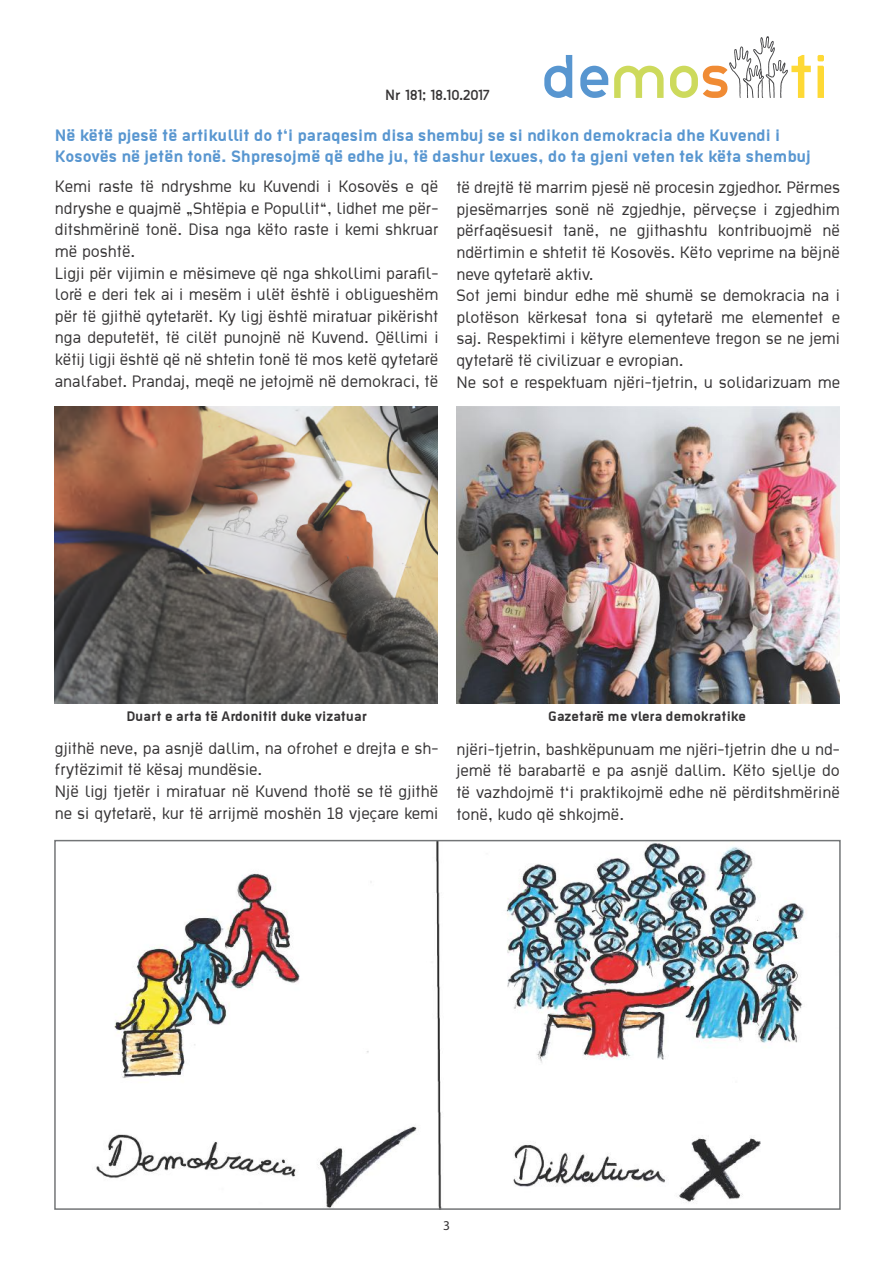
<style>
.page{position:relative;width:893px;height:1263px;background:#fff}
.page>*{position:absolute;margin:0;border:0;box-sizing:border-box;transform-origin:0 0}
.t1{font:18px/21.6px "Ekstropia";color:#363435}
.t2{font:700 18px/21.6px "Ekstropia";color:#5896d0}
.t3{font:700 15px "Ekstropia";color:#363435}
.t4{font:13.5px "Thelbi Kujtesa";color:#363435}
.t5{font:13.5px "Myriad Pro";color:#363435}
</style>
<div class="page">
<svg style="left:544px;top:55px;width:28px;height:43px"></svg>
<svg style="left:580px;top:66px;width:28px;height:32px"></svg>
<svg style="left:614px;top:66px;width:50px;height:32px"></svg>
<svg style="left:817px;top:55px;width:7px;height:43px"></svg>
<svg style="left:670px;top:36px;width:141px;height:62px"></svg>
<img style="left:96px;top:843px;width:709px;height:364px">
<div style="left:54px;top:840px;width:787px;height:370px;border:2px solid #737577"></div>
<img style="left:55px;top:406px;width:382px;height:297px">
<img style="left:456px;top:406px;width:384px;height:297px">
<p class="t4" style="left:385px;top:85px;width:106px">Nr 181; 18.10.2017</p>
<p class="t2" style="left:55px;top:123px;width:758px">Në këtë pjesë të artikullit do t‘i paraqesim disa shembuj se si ndikon demokracia dhe Kuvendi i<br>Kosovës në jetën tonë. Shpresojmë që edhe ju, të dashur lexues, do ta gjeni veten tek këta shembuj</p>
<p class="t1" style="left:55px;top:175px;width:385px">Kemi raste të ndryshme ku Kuvendi i Kosovës e që ndryshe e quajmë „Shtëpia e Popullit“, lidhet me për&shy;ditshmërinë tonë. Disa nga këto raste i kemi shkruar më poshtë.<br>Ligji për vijimin e mësimeve që nga shkollimi parafil&shy;lorë e deri tek ai i mesëm i ulët është i obligueshëm për të gjithë qytetarët. Ky ligj është miratuar pikërisht nga deputetët, të cilët punojnë në Kuvend. Qëllimi i këtij ligji është që në shtetin tonë të mos ketë qytetarë analfabet. Prandaj, meqë ne jetojmë në demokraci, të</p>
<p class="t1" style="left:456px;top:176px;width:385px">të drejtë të marrim pjesë në procesin zgjedhor. Përmes pjesëmarrjes sonë në zgjedhje, përveçse i zgjedhim përfaqësuesit tanë, ne gjithashtu kontribuojmë në ndërtimin e shtetit të Kosovës. Këto veprime na bëjnë neve qytetarë aktiv.<br>Sot jemi bindur edhe më shumë se demokracia na i plotëson kërkesat tona si qytetarë me elementet e saj. Respektimi i këtyre elementeve tregon se ne jemi qytetarë të civilizuar e evropian.<br>Ne sot e respektuam njëri-tjetrin, u solidarizuam me</p>
<p class="t3" style="left:126px;top:707px;width:242px">Duart e arta të Ardonitit duke vizatuar</p>
<p class="t3" style="left:548px;top:707px;width:199px">Gazetarë me vlera demokratike</p>
<p class="t1" style="left:55px;top:736px;width:385px">gjithë neve, pa asnjë dallim, na ofrohet e drejta e sh&shy;frytëzimit të kësaj mundësie.<br>Një ligj tjetër i miratuar në Kuvend thotë se të gjithë ne si qytetarë, kur të arrijmë moshën 18 vjeçare kemi</p>
<p class="t1" style="left:456px;top:738px;width:385px;text-align:justify">njëri-tjetrin, bashkëpunuam me njëri-tjetrin dhe u nd&shy;jemë të barabartë e pa asnjë dallim. Këto sjellje do të vazhdojmë t‘i praktikojmë edhe në përditshmërinë tonë, kudo që shkojmë.</p>
<p class="t5" style="left:443px;top:1217px;width:8px">3</p>
</div>
